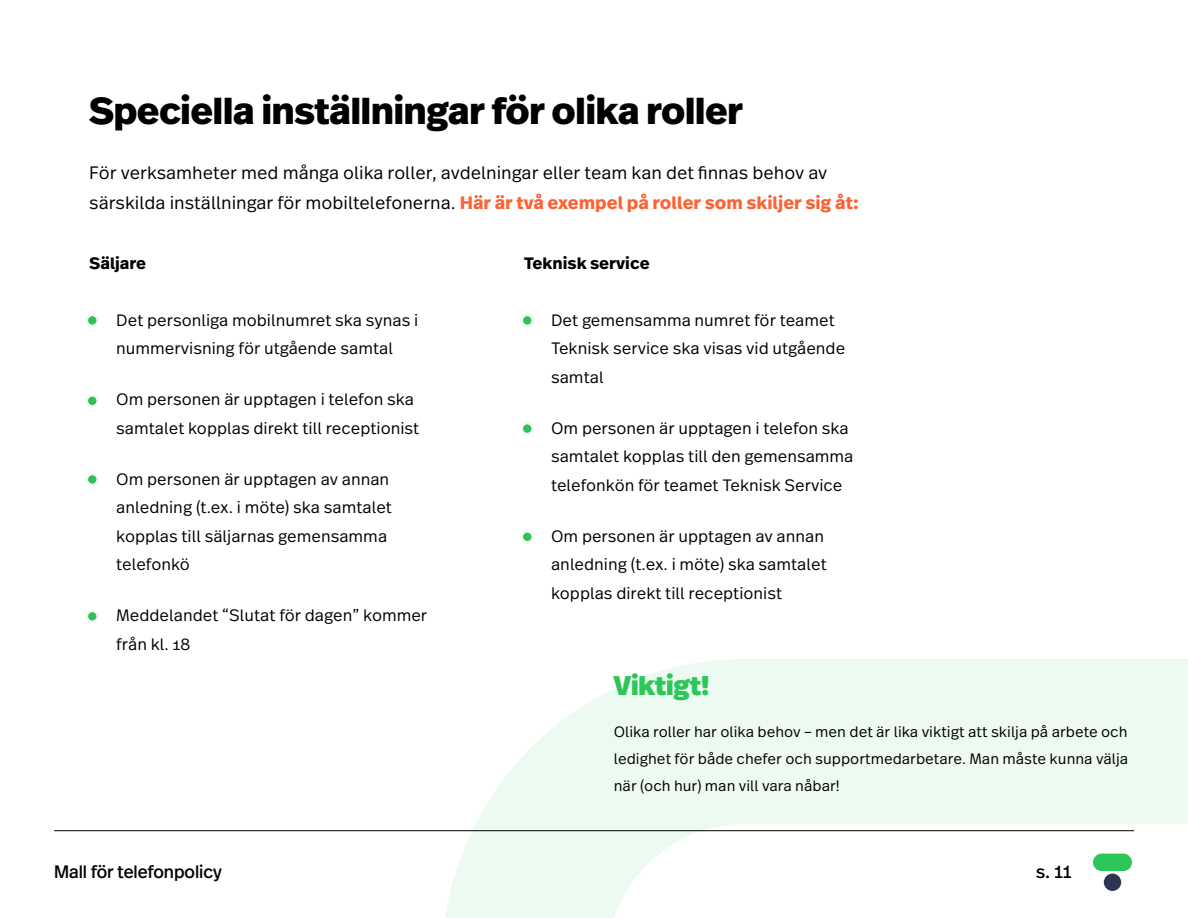
<style>
.page{position:relative;width:1188px;height:918px;background:#fff}
.page>*{position:absolute;margin:0;border:0;box-sizing:border-box;transform-origin:0 0}
.t1{font:800 37.5px "Real Head Pro";color:#000}
.t2{font:900 27px "Real Head Pro";color:#2dc659}
.t3{font:300 18px/30px "Real Text Pro";color:#020203}
.t4{font:18px "Real Head Pro";color:#000}
.t5{font:300 16.5px/28.5px "Real Text Pro";color:#020203}
.t6{font:700 16.5px "Real Text Pro";color:#020203}
.t7{font:300 15px/27px "Real Text Pro";color:#000;text-align:justify}
.s1{font-weight:700;color:#fd6234}
</style>
<div class="page">
<svg style="left:442px;top:659px;width:746px;height:259px;fill:#edfaf1"></svg>
<hr style="left:54px;top:830px;width:1080px;height:1px;background:#000">
<div style="left:1104px;top:874px;width:17px;height:17px;background:#2c3551;border-radius:50%"></div>
<div style="left:1093px;top:854px;width:39px;height:17px;background:#2dc659;border-radius:9px"></div>
<svg style="left:85px;top:610px;width:14px;height:13px"></svg>
<svg style="left:85px;top:473px;width:14px;height:13px"></svg>
<svg style="left:520px;top:530px;width:14px;height:14px"></svg>
<svg style="left:85px;top:394px;width:14px;height:14px"></svg>
<svg style="left:520px;top:422px;width:14px;height:13px"></svg>
<svg style="left:85px;top:314px;width:14px;height:13px"></svg>
<svg style="left:520px;top:314px;width:14px;height:13px"></svg>
<div style="left:88px;top:612px;width:8px;height:8px;background:#2dc259;border-radius:50%"></div>
<div style="left:88px;top:475px;width:8px;height:8px;background:#2dc259;border-radius:50%"></div>
<div style="left:523px;top:533px;width:8px;height:8px;background:#2dc259;border-radius:50%"></div>
<div style="left:88px;top:397px;width:8px;height:8px;background:#2dc259;border-radius:50%"></div>
<div style="left:523px;top:425px;width:8px;height:8px;background:#2dc259;border-radius:50%"></div>
<div style="left:88px;top:316px;width:8px;height:8px;background:#2dc259;border-radius:50%"></div>
<div style="left:523px;top:316px;width:8px;height:8px;background:#2dc259;border-radius:50%"></div>
<h1 class="t1" style="left:89px;top:83px;width:655px">Speciella inställningar för olika roller</h1>
<p class="t3" style="left:89px;top:157px;width:771px">För verksamheter med många olika roller, avdelningar eller team kan det finnas behov av särskilda inställningar för mobiltelefonerna. <span class="s1">Här är två exempel på roller som skiljer sig åt:</span></p>
<p class="t6" style="left:89px;top:251px;width:58px">Säljare</p>
<p class="t5" style="left:89px;top:305px;width:331px;text-align:center">• Det personliga mobilnumret ska synas i nummervisning för utgående samtal</p>
<p class="t5" style="left:116px;top:385px;width:305px;text-indent:-27px">• Om personen är upptagen i telefon ska samtalet kopplas direkt till receptionist</p>
<p class="t5" style="left:116px;top:464px;width:277px;text-indent:-27px">• Om personen är upptagen av annan anledning (t.ex. i möte) ska samtalet kopplas till säljarnas gemensamma telefonkö</p>
<p class="t5" style="left:116px;top:601px;width:313px;text-indent:-27px">• Meddelandet “Slutat för dagen” kommer från kl. 18</p>
<p class="t6" style="left:524px;top:251px;width:127px">Teknisk service</p>
<p class="t5" style="left:551px;top:305px;width:296px;text-indent:-27px">• Det gemensamma numret för teamet<br>Teknisk service ska visas vid utgående samtal</p>
<p class="t5" style="left:551px;top:413px;width:304px;text-indent:-27px">• Om personen är upptagen i telefon ska samtalet kopplas till den gemensamma telefonkön för teamet Teknisk Service</p>
<p class="t5" style="left:551px;top:521px;width:277px;text-indent:-27px">• Om personen är upptagen av annan anledning (t.ex. i möte) ska samtalet kopplas direkt till receptionist</p>
<h2 class="t2" style="left:614px;top:665px;width:97px">Viktigt!</h2>
<p class="t7" style="left:614px;top:718px;width:516px">Olika roller har olika behov – men det är lika viktigt att skilja på arbete och ledighet för både chefer och supportmedarbetare. Man måste kunna välja när (och hur) man vill vara nåbar!</p>
<p class="t4" style="left:54px;top:859px;width:169px">Mall för telefonpolicy</p>
<p class="t4" style="left:1036px;top:859px;width:37px">s. 11</p>
</div>
